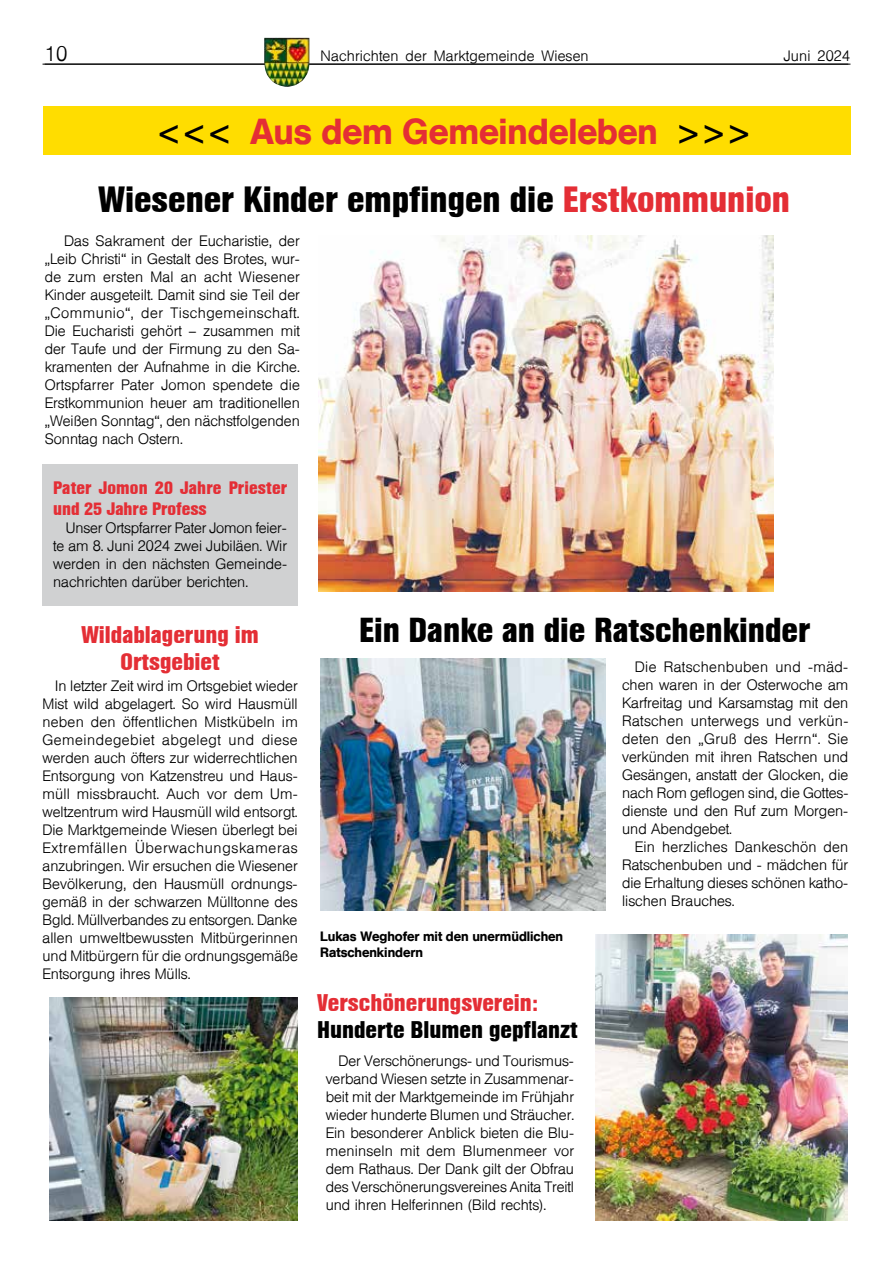
<style>
.page{position:relative;width:893px;height:1263px;background:#fff}
.page>*{position:absolute;margin:0;border:0;box-sizing:border-box;transform-origin:0 0}
.t1{font:700 36.3px "Helvetica Condensed BQ";color:#000}
.t2{font:500 36px "Helvetica BQ";color:#e42e35}
.t3{font:700 34.5px "Helvetica Condensed BQ";color:#000}
.t4{font:700 24px/27px "Helvetica Condensed BQ";color:#e42e35;text-align:center}
.t5{font:700 24px "Helvetica Condensed BQ";color:#000}
.t6{font:300 21px "Helvetica BQ";color:#000}
.t7{font:700 18px/21px "Helvetica Condensed BQ";letter-spacing:.01em;color:#e42e35}
.t8{font:300 15px/18px "Helvetica BQ";color:#000;text-align:justify}
.t9{font:500 13.5px/16.2px "Helvetica BQ";color:#000}
.s1{font-size:27px;color:#000}
.s2{color:#e42e35}
</style>
<div class="page">
<hr style="left:45px;top:64px;width:805px;height:1px;background:#000">
<hr style="left:43px;top:64px;width:805px;height:1px;background:#000">
<img style="left:264px;top:38px;width:45px;height:49px">
<div style="left:43px;top:465px;width:255px;height:141px;background:#d0d1d2"></div>
<div style="left:43px;top:106px;width:807px;height:49px;background:#fd0"></div>
<img style="left:595px;top:934px;width:252px;height:286px">
<img style="left:320px;top:658px;width:285px;height:252px">
<img style="left:49px;top:997px;width:249px;height:223px">
<img style="left:319px;top:235px;width:455px;height:357px">
<h3 class="t6" style="left:45px;top:42px;width:24px">10</h3>
<p class="t8" style="left:321px;top:48px;width:270px">Nachrichten der Marktgemeinde Wiesen</p>
<p class="t8" style="left:784px;top:48px;width:68px">Juni 2024</p>
<h2 class="t2" style="left:160px;top:111px;width:590px"><span class="s1">&lt; &lt; &lt;</span> Aus dem Gemeindeleben <span class="s1">&gt; &gt; &gt;</span></h2>
<h1 class="t1" style="left:99px;top:179px;width:693px">Wiesener Kinder empfingen die <span class="s2">Erstkommunion</span></h1>
<p class="t8" style="left:45px;top:232px;width:257px;text-indent:19px">Das Sakrament der Eucharistie, der „Leib Christi“ in Gestalt des Brotes, wur&shy;de zum ersten Mal an acht Wiesener Kinder ausgeteilt. Damit sind sie Teil der „Communio“, der Tischgemeinschaft.<br>Die Eucharisti gehört – zusammen mit der Taufe und der Firmung zu den Sa&shy;kramenten der Aufnahme in die Kirche.<br>Ortspfarrer Pater Jomon spendete die Erstkommunion heuer am traditionellen „Weißen Sonntag“, den nächstfolgenden Sonntag nach Ostern.</p>
<p class="t7" style="left:53px;top:477px;width:235px">Pater Jomon 20 Jahre Priester und 25 Jahre Profess</p>
<p class="t8" style="left:53px;top:519px;width:235px;text-indent:13px">Unser Ortspfarrer Pater Jomon feier&shy;te am 8. Juni 2024 zwei Jubiläen. Wir werden in den nächsten Gemeinde&shy;nachrichten darüber berichten.</p>
<h3 class="t4" style="left:81px;top:621px;width:179px">Wildablagerung im<br>Ortsgebiet</h3>
<h3 class="t3" style="left:359px;top:610px;width:453px">Ein Danke an die Ratschenkinder</h3>
<p class="t8" style="left:622px;top:658px;width:228px;text-indent:13px">Die Ratschenbuben und -mäd&shy;chen waren in der Osterwoche am Karfreitag und Karsamstag mit den Ratschen unterwegs und verkün&shy;deten den „Gruß des Herrn“. Sie verkünden mit ihren Ratschen und Gesängen, anstatt der Glocken, die nach Rom geflogen sind, die Gottes&shy;dienste und den Ruf zum Morgen&shy;und Abendgebet.</p>
<p class="t8" style="left:622px;top:838px;width:228px;text-indent:13px">Ein herzliches Dankeschön den Ratschenbuben und - mädchen für die Erhaltung dieses schönen katho&shy;lischen Brauches.</p>
<p class="t8" style="left:43px;top:677px;width:257px;text-indent:13px">In letzter Zeit wird im Ortsgebiet wieder Mist wild abgelagert. So wird Hausmüll neben den öffentlichen Mistkübeln im Gemeindegebiet abgelegt und diese werden auch öfters zur widerrechtlichen Entsorgung von Katzenstreu und Haus&shy;müll missbraucht. Auch vor dem Um&shy;weltzentrum wird Hausmüll wild entsorgt.<br>Die Marktgemeinde Wiesen überlegt bei Extremfällen Überwachungskameras anzubringen. Wir ersuchen die Wiesener Bevölkerung, den Hausmüll ordnungs&shy;gemäß in der schwarzen Mülltonne des Bgld. Müllverbandes zu entsorgen. Danke allen umweltbewussten Mitbürgerinnen und Mitbürgern für die ordnungsgemäße Entsorgung ihres Mülls.</p>
<p class="t9" style="left:320px;top:928px;width:244px">Lukas Weghofer mit den unermüdlichen<br>Ratschenkindern</p>
<h3 class="t4" style="left:317px;top:990px;width:222px">Verschönerungsverein:</h3>
<h3 class="t5" style="left:317px;top:1016px;width:262px">Hunderte Blumen gepflanzt</h3>
<p class="t8" style="left:326px;top:1052px;width:250px;text-indent:13px">Der Verschönerungs- und Tourismus&shy;verband Wiesen setzte in Zusammenar&shy;beit mit der Marktgemeinde im Frühjahr wieder hunderte Blumen und Sträucher.<br>Ein besonderer Anblick bieten die Blu&shy;meninseln mit dem Blumenmeer vor dem Rathaus. Der Dank gilt der Obfrau des Verschönerungsvereines Anita Treitl und ihren Helferinnen (Bild rechts).</p>
</div>
